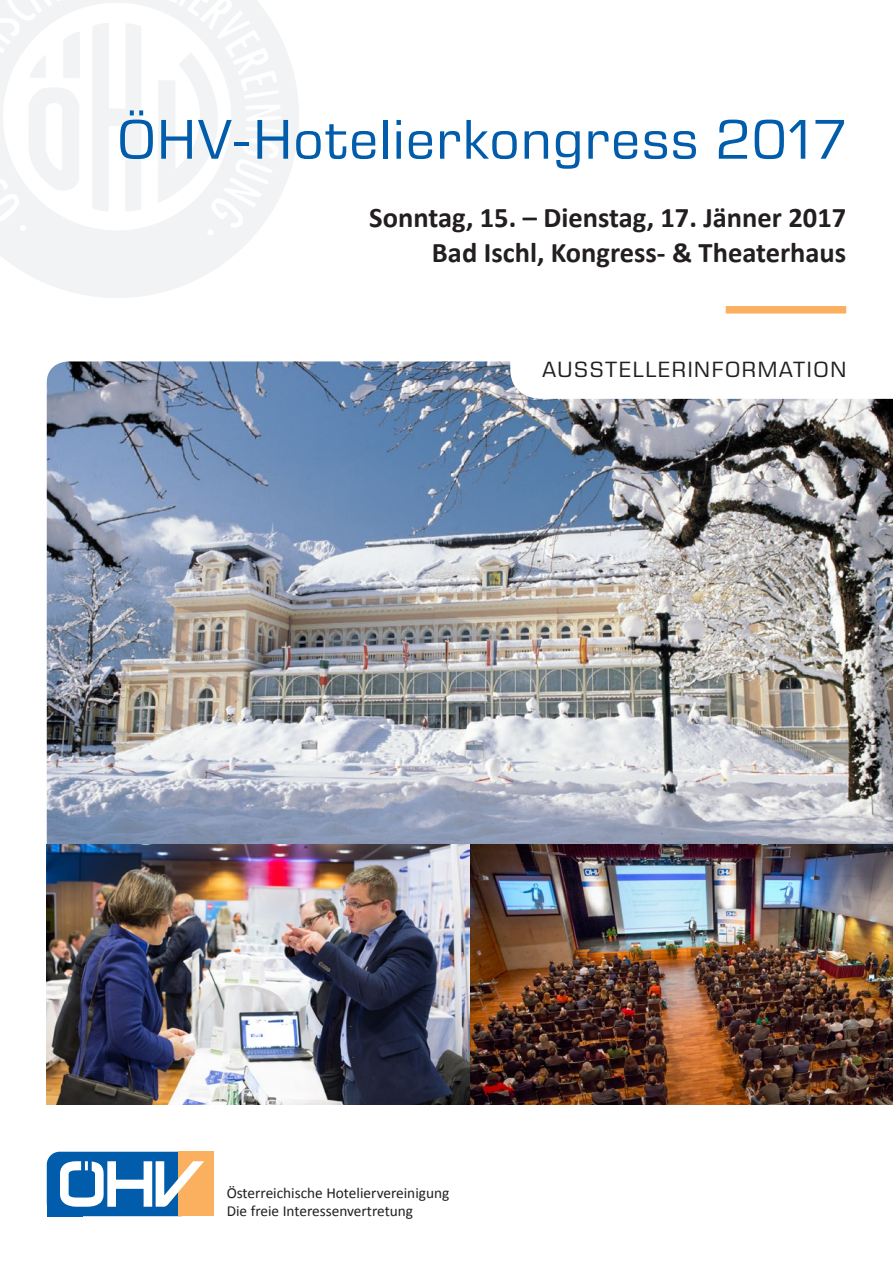
<style>
.page{position:relative;width:893px;height:1263px;background:#fff}
.page>*{position:absolute;margin:0;border:0;box-sizing:border-box;transform-origin:0 0}
.t1{font:57px "Eurostile Next LT Pro";letter-spacing:.025em;color:#015dab}
.t2{font:700 28.5px/34.2px "Calibri";color:#231f20;text-align:right}
.t3{font:22.5px "Eurostile Next LT Pro";letter-spacing:.07em;color:#231f20}
.t4{font:15.3px/18.3px "Calibri";color:#231f20}
</style>
<div class="page">
<img style="left:47px;top:361px;width:846px;height:744px">
<div style="left:47px;top:1152px;width:146px;height:64px;background:#015dab;border-radius:13px"></div>
<div style="left:47px;top:1182px;width:35px;height:34px;background:#015dab"></div>
<div style="left:178px;top:1152px;width:36px;height:64px;background:#fab05f"></div>
<svg style="left:60px;top:1161px;width:144px;height:46px"></svg>
<svg style="left:510px;top:361px;width:383px;height:38px"></svg>
<div style="left:726px;top:306px;width:120px;height:7px;background:#fab05f"></div>
<h1 class="t1" style="left:117px;top:108px;width:730px">ÖHV-Hotelierkongress 2017</h1>
<p class="t2" style="left:369px;top:199px;width:478px">Sonntag, 15. – Dienstag, 17. Jänner 2017<br>Bad Ischl, Kongress- &amp; Theaterhaus</p>
<p class="t3" style="left:542px;top:357px;width:305px">AUSSTELLERINFORMATION</p>
<p class="t4" style="left:227px;top:1183px;width:224px">Österreichische Hoteliervereinigung<br>Die freie Interessenvertretung</p>
</div>
